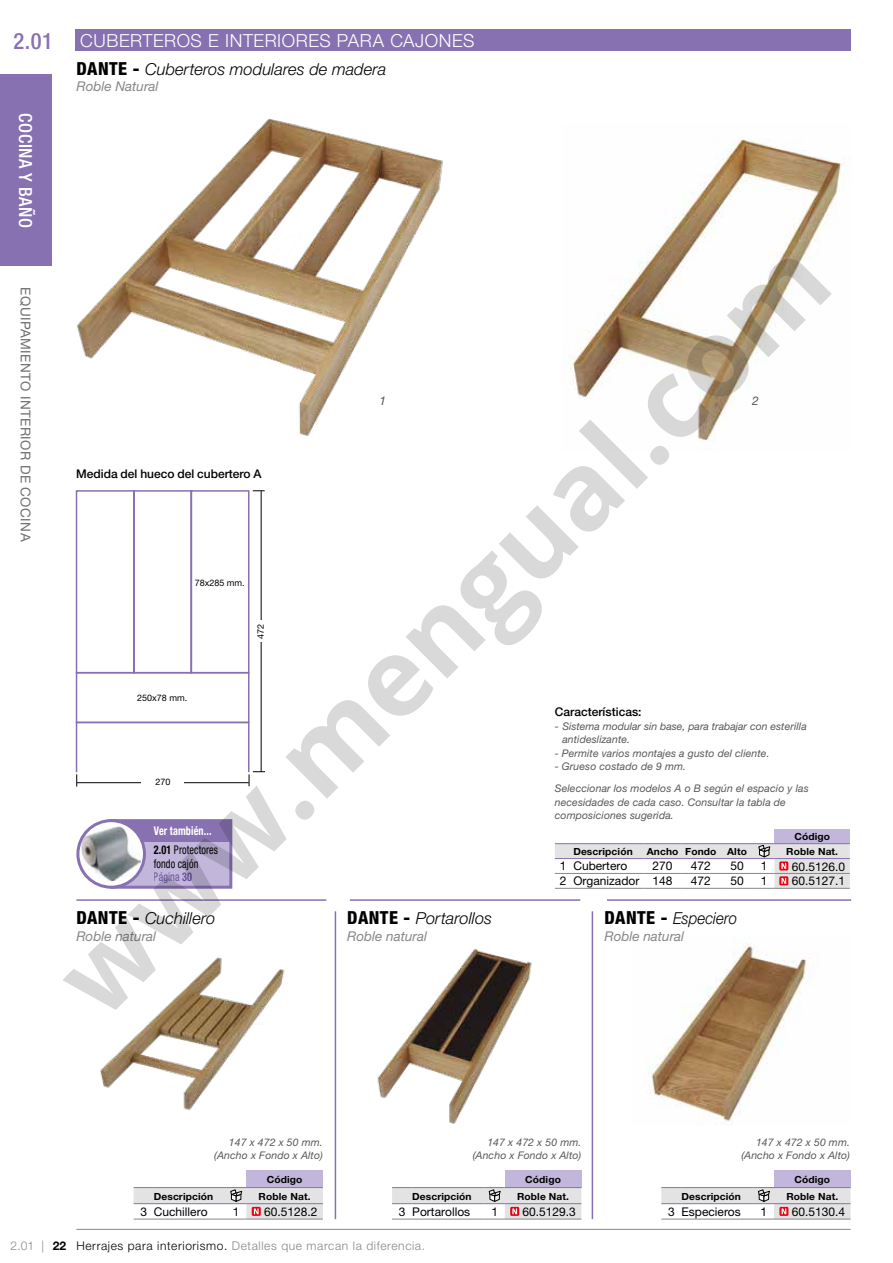
<style>
.page{position:relative;width:893px;height:1263px;background:#fff}
.page>*{position:absolute;margin:0;border:0;box-sizing:border-box;transform-origin:0 0}
.t1{font:700 108px "Open Sans";color:rgb(0 0 0/.15)}
.t2{font:500 condensed 22.5px "Helvetica Neue LT Pro";color:#8871b1}
.t3{font:300 18px "Helvetica Neue LT Pro";letter-spacing:.03em;color:#fff}
.t4{font:500 condensed 18px "Helvetica Neue LT Pro";letter-spacing:.025em;color:#fff}
.t5{font:italic 300 16.5px "Helvetica Neue LT Pro";color:#000}
.t6{font:italic 300 16.5px "Helvetica Neue LT Pro";color:#000;scale:.91 1}
.t7{font:italic 13.5px "Helvetica Neue LT Pro";color:#878787}
.t8{font:13.5px "Helvetica Neue LT Pro";letter-spacing:.03em;color:#706f6f}
.t9{font:12px "Helvetica Neue LT Pro";color:#000}
.t10{font:300 12px "Helvetica Neue LT Pro";letter-spacing:.05em;color:#878787}
.t11{font:500 12px "Helvetica Neue LT Pro";color:#000}
.t12{font:700 condensed 12px/18.6px "Helvetica Neue LT Pro";letter-spacing:.015em;color:#fff;scale:.85 1}
.t13{font:condensed 12px/12.1px "Helvetica Neue LT Pro";letter-spacing:.01em;color:#000;scale:.85 1}
.t14{font:italic 12px "Helvetica Neue LT Pro";color:#575756}
.t15{font:italic 10.5px/13.5px "Helvetica Neue LT Pro";letter-spacing:.01em;color:#575756;text-align:right}
.t16{font:700 9.9px "Helvetica Neue LT Pro";letter-spacing:.01em;color:#000;scale:1.04 1}
.t17{font:9px "Helvetica Neue LT Pro";color:#000}
.s1{font-weight:800;font-style:normal;font-stretch:condensed;font-size:18px}
.s2{color:#000}
.s3{font-weight:400;color:#000}
.s4{color:#8871b1}
.s5{font-weight:700;color:#8871b1}
.s6{font-weight:700;color:#000}
</style>
<div class="page">
<div style="left:110px;top:819px;width:122px;height:70px;background:#c2b7db;border:3px solid #8871b1"></div>
<div style="left:116px;top:820px;width:114px;height:22px;background:#8871b1"></div>
<svg style="left:78px;top:821px;width:66px;height:66px"></svg>
<img style="left:81px;top:827px;width:60px;height:54px">
<div style="left:76px;top:819px;width:70px;height:70px;border:3px solid #8871b1;border-radius:50%"></div>
<img style="left:77px;top:119px;width:366px;height:317px">
<img style="left:571px;top:139px;width:279px;height:303px">
<hr style="left:335px;top:911px;width:1px;height:308px;background:#8871b1">
<hr style="left:592px;top:911px;width:1px;height:308px;background:#8871b1">
<hr style="left:76px;top:899px;width:250px;height:2px;background:#8871b1">
<hr style="left:350px;top:899px;width:230px;height:2px;background:#8871b1">
<hr style="left:607px;top:899px;width:244px;height:2px;background:#8871b1">
<img style="left:377px;top:948px;width:155px;height:175px">
<img style="left:651px;top:944px;width:164px;height:181px">
<img style="left:100px;top:957px;width:185px;height:154px">
<div style="left:75px;top:29px;width:775px;height:22px;background:#8871b1"></div>
<div style="left:0;top:74px;width:52px;height:192px;background:#8871b1"></div>
<hr style="left:76px;top:1229px;width:775px;height:1px;background:#878787">
<div style="left:246px;top:1170px;width:77px;height:17px;background:#c2b7db"></div>
<svg style="left:134px;top:1187px;width:189px;height:33px"></svg>
<div style="left:505px;top:1170px;width:76px;height:17px;background:#c2b7db"></div>
<svg style="left:392px;top:1187px;width:189px;height:33px"></svg>
<div style="left:774px;top:1170px;width:77px;height:17px;background:#c2b7db"></div>
<svg style="left:661px;top:1187px;width:190px;height:33px"></svg>
<div style="left:774px;top:829px;width:76px;height:15px;background:#c2b7db"></div>
<svg style="left:555px;top:843px;width:295px;height:46px"></svg>
<svg style="left:76px;top:774px;width:1px;height:12px"></svg>
<svg style="left:249px;top:771px;width:16px;height:15px"></svg>
<hr style="left:77px;top:782px;width:172px;height:1px;background:#000">
<hr style="left:261px;top:491px;width:1px;height:280px;background:#000">
<div style="left:142px;top:779px;width:42px;height:7px;background:#fff"></div>
<svg style="left:75px;top:490px;width:190px;height:184px"></svg>
<div style="left:76px;top:722px;width:173px;height:51px;border:2px solid #8871b1"></div>
<h2 class="t2" style="left:14px;top:27px;width:41px">2.01</h2>
<h3 class="t4" style="left:36px;top:113px;width:116px;rotate:90deg">COCINA Y BAÑO</h3>
<p class="t8" style="left:34px;top:287px;width:256px;rotate:90deg">EQUIPAMIENTO INTERIOR DE COCINA</p>
<h3 class="t3" style="left:80px;top:30px;width:396px">CUBERTEROS E INTERIORES PARA CAJONES</h3>
<h3 class="t5" style="left:77px;top:59px;width:311px"><span class="s1">DANTE -</span> Cuberteros modulares de madera</h3>
<p class="t7" style="left:77px;top:78px;width:84px">Roble Natural</p>
<h1 class="t1" style="left:22px;top:941px;width:1040px;rotate:-45deg">www.mengual.com</h1>
<p class="t14" style="left:379px;top:394px;width:8px">1</p>
<p class="t14" style="left:752px;top:394px;width:8px">2</p>
<p class="t11" style="left:76px;top:467px;width:187px">Medida del hueco del cubertero A</p>
<p class="t17" style="left:195px;top:577px;width:52px">78x285 mm.</p>
<p class="t17" style="left:255px;top:639px;width:17px;rotate:-90deg">472</p>
<p class="t17" style="left:137px;top:692px;width:52px">250x78 mm.</p>
<p class="t11" style="left:555px;top:705px;width:88px">Características:</p>
<p class="t15" style="left:562px;top:719px;width:246px;text-align:left;text-indent:-7px">- Sistema modular sin base, para trabajar con esterilla antideslizante.</p>
<p class="t15" style="left:555px;top:746px;width:216px">- Permite varios montajes a gusto del cliente.</p>
<p class="t15" style="left:555px;top:755px;width:255px;line-height:22px;text-align:left">- Grueso costado de 9 mm.<br>Seleccionar los modelos A o B según el espacio y las</p>
<p class="t15" style="left:555px;top:795px;width:233px;text-align:left">necesidades de cada caso. Consultar la tabla de composiciones sugerida.</p>
<p class="t17" style="left:155px;top:777px;width:17px">270</p>
<p class="t12" style="left:154px;top:822px;width:77px">Ver también...<br><span class="s2">2.01</span> <span class="s3">Protectores</span></p>
<p class="t13" style="left:154px;top:858px;width:54px">fondo cajón<br><span class="s4">Página</span> <span class="s5">30</span></p>
<p class="t16" style="left:794px;top:831px;width:36px">Código</p>
<p class="t16" style="left:573px;top:846px;width:59px">Descripción</p>
<p class="t16" style="left:647px;top:846px;width:98px">Ancho Fondo Alto</p>
<p class="t16" style="left:786px;top:846px;width:51px">Roble Nat.</p>
<p class="t9" style="left:560px;top:859px;width:69px">1 Cubertero</p>
<p class="t9" style="left:653px;top:859px;width:22px">270</p>
<p class="t9" style="left:691px;top:859px;width:22px">472</p>
<p class="t9" style="left:730px;top:859px;width:15px">50</p>
<p class="t9" style="left:761px;top:859px;width:8px">1</p>
<p class="t9" style="left:792px;top:859px;width:55px">60.5126.0</p>
<p class="t9" style="left:560px;top:874px;width:114px">2 Organizador 148</p>
<p class="t9" style="left:691px;top:874px;width:22px">472</p>
<p class="t9" style="left:730px;top:874px;width:15px">50</p>
<p class="t9" style="left:761px;top:874px;width:8px">1</p>
<p class="t9" style="left:792px;top:874px;width:55px">60.5127.1</p>
<h3 class="t5" style="left:76px;top:909px;width:141px"><span class="s1">DANTE -</span> Cuchillero</h3>
<p class="t7" style="left:76px;top:928px;width:81px">Roble natural</p>
<h3 class="t5" style="left:347px;top:909px;width:146px"><span class="s1">DANTE -</span> Portarollos</h3>
<p class="t7" style="left:347px;top:928px;width:81px">Roble natural</p>
<h3 class="t6" style="left:604px;top:909px;width:147px"><span class="s1">DANTE -</span> Especiero</h3>
<p class="t7" style="left:604px;top:928px;width:81px">Roble natural</p>
<p class="t15" style="left:214px;top:1135px;width:110px">147 x 472 x 50 mm. (Ancho x Fondo x Alto)</p>
<p class="t15" style="left:473px;top:1135px;width:110px">147 x 472 x 50 mm. (Ancho x Fondo x Alto)</p>
<p class="t15" style="left:741px;top:1135px;width:110px">147 x 472 x 50 mm. (Ancho x Fondo x Alto)</p>
<p class="t16" style="left:267px;top:1173px;width:36px">Código</p>
<p class="t16" style="left:525px;top:1173px;width:36px">Código</p>
<p class="t16" style="left:794px;top:1173px;width:36px">Código</p>
<p class="t16" style="left:154px;top:1190px;width:59px">Descripción</p>
<p class="t16" style="left:259px;top:1190px;width:51px">Roble Nat.</p>
<p class="t9" style="left:140px;top:1204px;width:69px">3 Cuchillero</p>
<p class="t9" style="left:233px;top:1204px;width:8px">1</p>
<p class="t9" style="left:264px;top:1204px;width:55px">60.5128.2</p>
<p class="t16" style="left:412px;top:1190px;width:59px">Descripción</p>
<p class="t16" style="left:517px;top:1190px;width:51px">Roble Nat.</p>
<p class="t9" style="left:399px;top:1204px;width:73px">3 Portarollos</p>
<p class="t9" style="left:491px;top:1204px;width:8px">1</p>
<p class="t9" style="left:523px;top:1204px;width:55px">60.5129.3</p>
<p class="t16" style="left:681px;top:1190px;width:59px">Descripción</p>
<p class="t16" style="left:786px;top:1190px;width:51px">Roble Nat.</p>
<p class="t9" style="left:668px;top:1204px;width:74px">3 Especieros</p>
<p class="t9" style="left:761px;top:1204px;width:8px">1</p>
<p class="t9" style="left:792px;top:1204px;width:55px">60.5130.4</p>
<p class="t10" style="left:11px;top:1239px;width:416px">2.01 | <span class="s6">22</span> <span class="s2">Herrajes para interiorismo.</span> Detalles que marcan la diferencia.</p>
</div>
